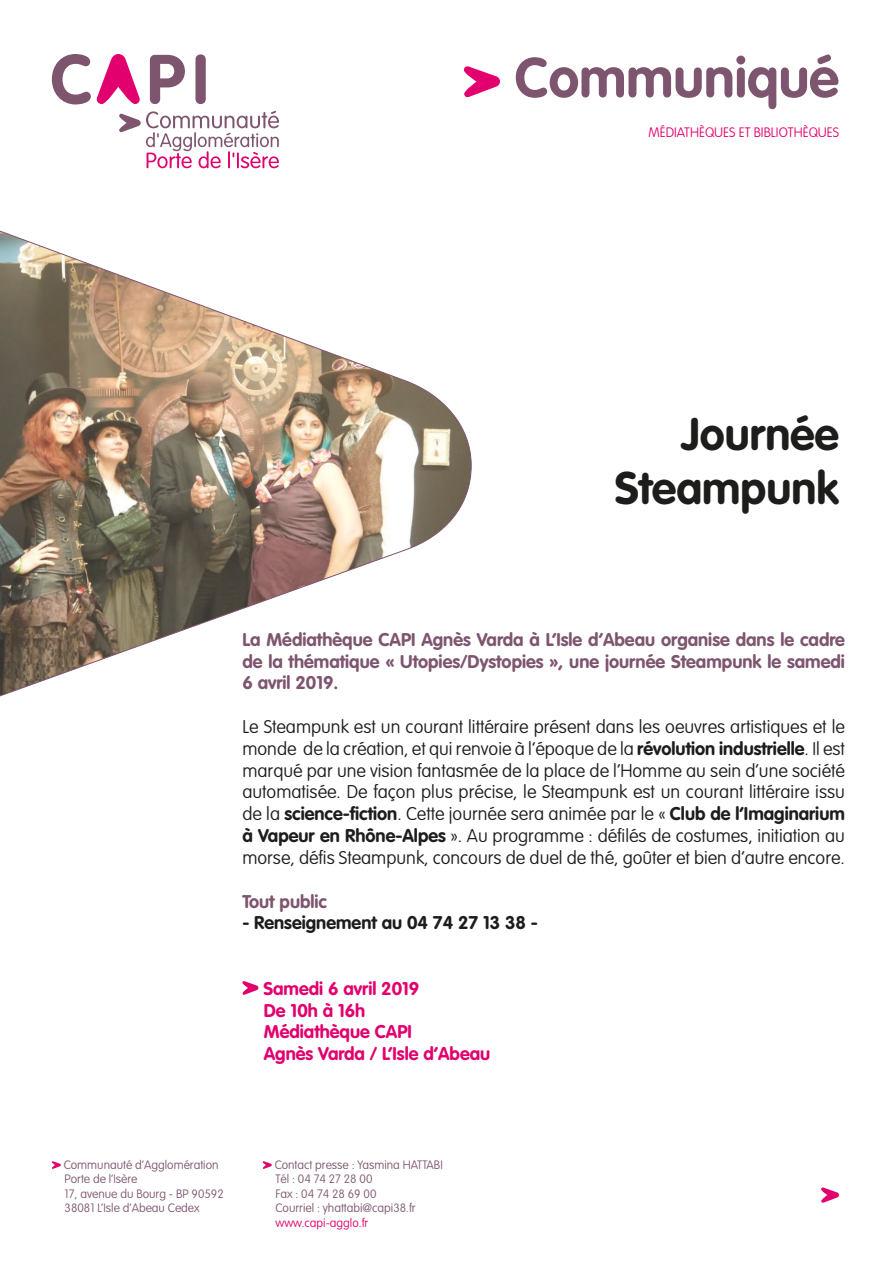
<style>
.page{position:relative;width:893px;height:1263px;background:#fff}
.page>*{position:absolute;margin:0;border:0;box-sizing:border-box;transform-origin:0 0}
.t1{font:700 55.2px "VAG Rounded";color:#7e556f}
.t2{font:700 45px "VAG Rounded";color:#1d1d1b}
.t3{font:100 18.15px/21.8px "VAG Rounded";color:#1d1d1b;text-align:justify}
.t4{font:700 18.15px/21.8px "VAG Rounded";color:#7e556f;text-align:justify}
.t5{font:700 18.15px "VAG Rounded";color:#e1006d}
.t6{font:700 18.15px "VAG Rounded";color:#1d1d1b}
.t7{font:100 13.5px "VAG Rounded";color:#e1006d}
.t8{font:100 12px "VAG Rounded";color:#7e556f}
.t9{font:100 12px "VAG Rounded";color:#e1006d}
.s1{font-weight:700}
</style>
<div class="page">
<svg style="left:242px;top:981px;width:16px;height:14px"></svg>
<svg style="left:52px;top:1161px;width:9px;height:8px"></svg>
<svg style="left:263px;top:1161px;width:9px;height:8px"></svg>
<svg style="left:821px;top:1187px;width:18px;height:16px"></svg>
<svg style="left:464px;top:66px;width:36px;height:31px"></svg>
<svg style="left:52px;top:54px;width:39px;height:50px"></svg>
<svg style="left:97px;top:54px;width:43px;height:50px"></svg>
<svg style="left:150px;top:55px;width:35px;height:49px"></svg>
<div style="left:195px;top:54px;width:11px;height:50px;background:#7e556f;border-radius:5px"></div>
<svg style="left:119px;top:111px;width:160px;height:57px"></svg>
<img style="left:0;top:230px;width:472px;height:467px">
<p class="t1" style="left:515px;top:45px;width:326px">Communiqué</p>
<p class="t7" style="left:648px;top:124px;width:192px">MÉDIATHÈQUES ET BIBLIOTHÈQUES</p>
<p class="t2" style="left:681px;top:408px;width:159px">Journée</p>
<p class="t2" style="left:615px;top:462px;width:226px">Steampunk</p>
<p class="t4" style="left:242px;top:628px;width:604px">La Médiathèque CAPI Agnès Varda à L’Isle d’Abeau organise dans le cadre de la thématique « Utopies/Dystopies », une journée Steampunk le samedi 6 avril 2019.</p>
<p class="t3" style="left:242px;top:716px;width:604px">Le Steampunk est un courant littéraire présent dans les oeuvres artistiques et le monde de la création, et qui renvoie à l’époque de la <span class="s1">révolution industrielle</span>. Il est marqué par une vision fantasmée de la place de l’Homme au sein d’une société automatisée. De façon plus précise, le Steampunk est un courant littéraire issu de la <span class="s1">science-fiction</span>. Cette journée sera animée par le « <span class="s1">Club de l’Imaginarium à Vapeur en Rhône-Alpes</span> ». Au programme : défilés de costumes, initiation au morse, défis Steampunk, concours de duel de thé, goûter et bien d’autre encore.</p>
<p class="t4" style="left:242px;top:890px;width:86px">Tout public</p>
<p class="t6" style="left:242px;top:912px;width:297px">- Renseignement au 04 74 27 13 38 -</p>
<p class="t5" style="left:263px;top:978px;width:157px">Samedi 6 avril 2019</p>
<p class="t5" style="left:264px;top:999px;width:103px">De 10h à 16h</p>
<p class="t5" style="left:264px;top:1021px;width:149px">Médiathèque CAPI</p>
<p class="t5" style="left:264px;top:1043px;width:228px">Agnès Varda / L’Isle d’Abeau</p>
<p class="t8" style="left:64px;top:1158px;width:156px">Communauté d’Agglomération</p>
<p class="t8" style="left:65px;top:1172px;width:74px">Porte de l’Isère</p>
<p class="t8" style="left:65px;top:1187px;width:161px">17, avenue du Bourg - BP 90592</p>
<p class="t8" style="left:65px;top:1201px;width:137px">38081 L’Isle d’Abeau Cedex</p>
<p class="t8" style="left:275px;top:1158px;width:170px">Contact presse : Yasmina HATTABI</p>
<p class="t8" style="left:276px;top:1172px;width:98px">Tél : 04 74 27 28 00</p>
<p class="t8" style="left:276px;top:1187px;width:102px">Fax : 04 74 28 69 00</p>
<p class="t8" style="left:276px;top:1201px;width:142px">Courriel : yhattabi@capi38.fr</p>
<p class="t9" style="left:276px;top:1215px;width:94px">www.capi-agglo.fr</p>
</div>
